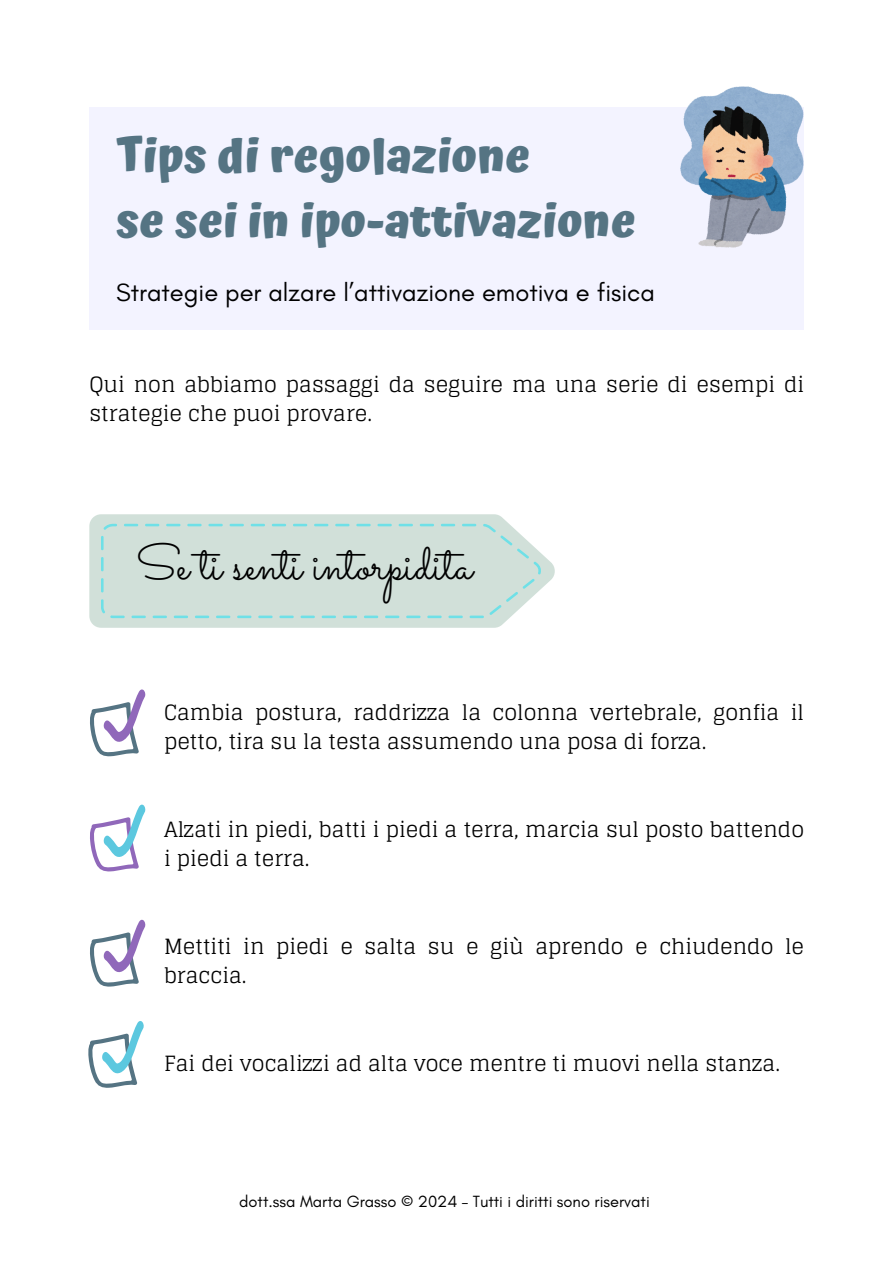
<style>
.page{position:relative;width:893px;height:1264px;background:#fff}
.page>*{position:absolute;margin:0;border:0;box-sizing:border-box;transform-origin:0 0}
.t1{font:49.5px "Sacramento";color:#000}
.t2{font:700 46.5px/64.2px "Atma";color:#557483}
.t3{font:25.5px "Glacial Indifference";color:#000}
.t4{font:21px/29.2px "Glegoo";color:#000}
.t5{font:16.5px "Glacial Indifference";color:#000}
</style>
<div class="page">
<div style="left:89px;top:107px;width:714px;height:222px;background:#f3f3ff"></div>
<img style="left:680px;top:87px;width:123px;height:161px">
<svg style="left:90px;top:689px;width:56px;height:67px"></svg>
<svg style="left:90px;top:804px;width:56px;height:67px"></svg>
<svg style="left:88px;top:1021px;width:56px;height:66px"></svg>
<svg style="left:90px;top:919px;width:56px;height:67px"></svg>
<svg style="left:89px;top:514px;width:466px;height:113px;fill:#d1e0d9"></svg>
<svg style="left:101px;top:524px;width:440px;height:94px;background:#cde0da"></svg>
<h2 class="t2" style="left:116px;top:124px;width:521px">Tips di regolazione<br>se sei in ipo-attivazione</h2>
<p class="t3" style="left:116px;top:277px;width:540px">Strategie per alzare l’attivazione emotiva e fisica</p>
<p class="t4" style="left:89px;top:370px;width:716px">Qui non abbiamo passaggi da seguire ma una serie di esempi di strategie che puoi provare.</p>
<h1 class="t1" style="left:136px;top:533px;width:338px">Se ti senti intorpidita</h1>
<p class="t4" style="left:164px;top:698px;width:641px">Cambia postura, raddrizza la colonna vertebrale, gonfia il petto, tira su la testa assumendo una posa di forza.</p>
<p class="t4" style="left:164px;top:815px;width:641px">Alzati in piedi, batti i piedi a terra, marcia sul posto battendo i piedi a terra.</p>
<p class="t4" style="left:164px;top:932px;width:641px">Mettiti in piedi e salta su e giù aprendo e chiudendo le braccia.</p>
<p class="t4" style="left:164px;top:1049px;width:617px">Fai dei vocalizzi ad alta voce mentre ti muovi nella stanza.</p>
<p class="t5" style="left:239px;top:1191px;width:412px">dott.ssa Marta Grasso © 2024 – Tutti i diritti sono riservati</p>
</div>
